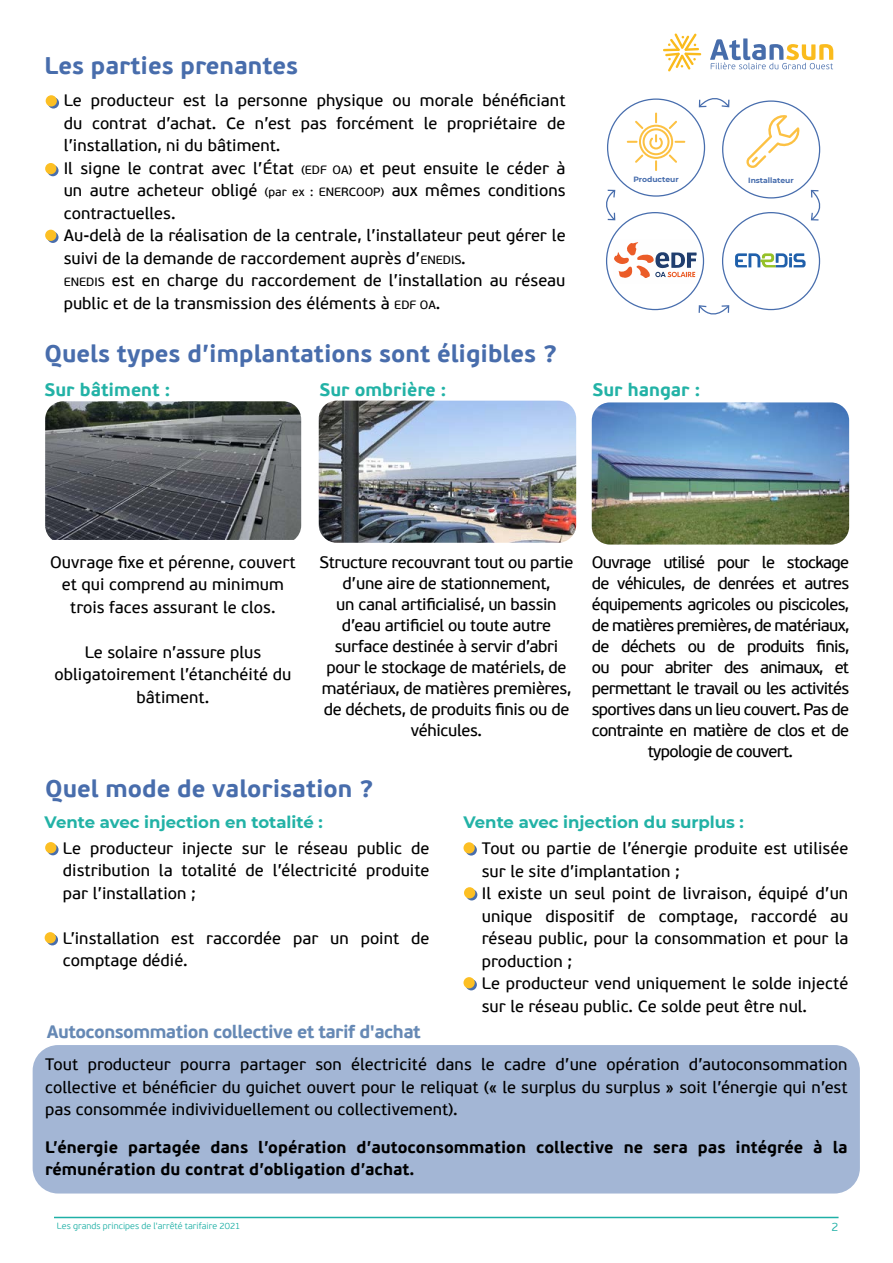
<style>
.page{position:relative;width:893px;height:1263px;background:#fff}
.page>*{position:absolute;margin:0;border:0;box-sizing:border-box;transform-origin:0 0}
.t1{font:700 24px "PF Beau Sans Pro";color:#486dac}
.t2{font:700 18px "PF Beau Sans Pro";letter-spacing:-.03em;color:#6689b5}
.t3{font:700 18px "PF Beau Sans Pro";color:#22b2a6}
.t4{font:16.5px/22.5px "PF Beau Sans Pro Bbook";color:#000}
.t5{font:16.5px/21px "PF Beau Sans Pro Bbook";letter-spacing:-.04em;color:#000;text-align:center}
.t6{font:16.5px/21px "PF Beau Sans Pro Bbook";letter-spacing:-.02em;color:#000;text-align:center}
.t7{font:700 16.5px/22.5px "PF Beau Sans Pro";color:#000}
.t8{font:700 16.5px "Montserrat";color:#22b2a6}
.t9{font:300 12px "PF Beau Sans Pro";color:#1fb0a6}
.t10{font:300 9px "PF Beau Sans Pro";color:#1fb0a6}
.t11{font:700 7.65px "Montserrat";color:#476dad}
.s1{font-size:12px}
</style>
<div class="page">
<hr style="left:54px;top:1217px;width:784px;height:1px;background:#1fb0a6">
<svg style="left:710px;top:38px;width:123px;height:31px"></svg>
<svg style="left:663px;top:34px;width:38px;height:37px"></svg>
<div style="left:33px;top:1045px;width:827px;height:148px;background:#a3b6d5;border-radius:26px"></div>
<img style="left:45px;top:401px;width:256px;height:139px">
<svg style="left:47px;top:844px;width:12px;height:11px"></svg>
<div style="left:45px;top:842px;width:11px;height:11px;background:#fcbf24;border-radius:50%"></div>
<svg style="left:47px;top:934px;width:11px;height:11px"></svg>
<div style="left:45px;top:932px;width:11px;height:11px;background:#fcbf24;border-radius:50%"></div>
<svg style="left:466px;top:844px;width:11px;height:11px"></svg>
<div style="left:463px;top:842px;width:12px;height:11px;background:#fcbf24;border-radius:50%"></div>
<svg style="left:466px;top:889px;width:11px;height:11px"></svg>
<div style="left:464px;top:887px;width:11px;height:11px;background:#fcbf24;border-radius:50%"></div>
<svg style="left:466px;top:979px;width:11px;height:11px"></svg>
<div style="left:463px;top:977px;width:12px;height:11px;background:#fcbf24;border-radius:50%"></div>
<img style="left:319px;top:401px;width:257px;height:142px">
<img style="left:592px;top:402px;width:257px;height:143px">
<svg style="left:746px;top:115px;width:54px;height:53px"></svg>
<svg style="left:627px;top:113px;width:58px;height:58px"></svg>
<svg style="left:698px;top:98px;width:32px;height:10px"></svg>
<svg style="left:810px;top:189px;width:11px;height:32px"></svg>
<svg style="left:606px;top:189px;width:10px;height:32px"></svg>
<svg style="left:698px;top:305px;width:32px;height:10px"></svg>
<svg style="left:735px;top:253px;width:71px;height:15px"></svg>
<svg style="left:614px;top:242px;width:83px;height:36px"></svg>
<svg style="left:48px;top:97px;width:11px;height:12px"></svg>
<div style="left:46px;top:95px;width:11px;height:12px;background:#fcbf24;border-radius:50%"></div>
<svg style="left:47px;top:165px;width:12px;height:11px"></svg>
<div style="left:45px;top:163px;width:11px;height:11px;background:#fcbf24;border-radius:50%"></div>
<svg style="left:47px;top:232px;width:12px;height:11px"></svg>
<div style="left:45px;top:230px;width:11px;height:11px;background:#fcbf24;border-radius:50%"></div>
<h1 class="t1" style="left:45px;top:51px;width:255px">Les parties prenantes</h1>
<p class="t4" style="left:64px;top:90px;width:503px">Le producteur est la personne physique ou morale bénéficiant du contrat d’achat. Ce n’est pas forcément le propriétaire de l’installation, ni du bâtiment.<br>Il signe le contrat avec l’État <span class="s1">(EDF OA)</span> et peut ensuite le céder à un autre acheteur obligé <span class="s1">(par ex : ENERCOOP)</span> aux mêmes conditions contractuelles.<br>Au-delà de la réalisation de la centrale, l’installateur peut gérer le suivi de la demande de raccordement auprès d’<span class="s1">ENEDIS</span>.<br><span class="s1">ENEDIS</span> est en charge du raccordement de l’installation au réseau public et de la transmission des éléments à <span class="s1">EDF OA</span>.</p>
<h1 class="t1" style="left:45px;top:339px;width:514px">Quels types d’implantations sont éligibles ?</h1>
<p class="t11" style="left:633px;top:174px;width:47px">Producteur</p>
<p class="t11" style="left:748px;top:175px;width:47px">Installateur</p>
<p class="t3" style="left:45px;top:378px;width:127px">Sur bâtiment :</p>
<p class="t3" style="left:320px;top:378px;width:128px">Sur ombrière :</p>
<p class="t3" style="left:593px;top:378px;width:109px">Sur hangar :</p>
<p class="t4" style="left:50px;top:551px;width:247px;text-align:center">Ouvrage fixe et pérenne, couvert et qui comprend au minimum trois faces assurant le clos.</p>
<p class="t4" style="left:55px;top:641px;width:238px;text-align:center">Le solaire n’assure plus obligatoirement l’étanchéité du bâtiment.</p>
<p class="t6" style="left:319px;top:552px;width:256px">Structure recouvrant tout ou partie d’une aire de stationnement,<br>un canal artificialisé, un bassin d’eau artificiel ou toute autre surface destinée à servir d’abri pour le stockage de matériels, de matériaux, de matières premières, de déchets, de produits finis ou de véhicules.</p>
<p class="t5" style="left:592px;top:552px;width:259px">Ouvrage utilisé pour le stockage de véhicules, de denrées et autres équipements agricoles ou piscicoles, de matières premières, de matériaux, de déchets ou de produits finis, ou pour abriter des animaux, et permettant le travail ou les activités sportives dans un lieu couvert. Pas de contrainte en matière de clos et de typologie de couvert.</p>
<h1 class="t1" style="left:45px;top:774px;width:330px">Quel mode de valorisation ?</h1>
<p class="t8" style="left:45px;top:810px;width:280px">Vente avec injection en totalité :</p>
<p class="t8" style="left:463px;top:810px;width:282px">Vente avec injection du surplus :</p>
<p class="t4" style="left:482px;top:838px;width:368px">Tout ou partie de l’énergie produite est utilisée sur le site d’implantation ;<br>Il existe un seul point de livraison, équipé d’un unique dispositif de comptage, raccordé au réseau public, pour la consommation et pour la production ;<br>Le producteur vend uniquement le solde injecté sur le réseau public. Ce solde peut être nul.</p>
<p class="t4" style="left:63px;top:837px;width:368px;text-align:justify">Le producteur injecte sur le réseau public de distribution la totalité de l’électricité produite par l’installation ;</p>
<p class="t4" style="left:63px;top:927px;width:368px">L’installation est raccordée par un point de comptage dédié.</p>
<p class="t2" style="left:47px;top:1021px;width:375px">Autoconsommation collective et tarif d'achat</p>
<p class="t4" style="left:45px;top:1054px;width:804px;text-align:justify">Tout producteur pourra partager son électricité dans le cadre d’une opération d’autoconsommation collective et bénéficier du guichet ouvert pour le reliquat (« le surplus du surplus » soit l’énergie qui n’est pas consommée indivividuellement ou collectivement).</p>
<p class="t7" style="left:45px;top:1136px;width:804px">L’énergie partagée dans l’opération d’autoconsommation collective ne sera pas intégrée à la rémunération du contrat d’obligation d’achat.</p>
<p class="t10" style="left:57px;top:1220px;width:185px">Les grands principes de l'arrêté tarifaire 2021</p>
<p class="t9" style="left:831px;top:1220px;width:8px">2</p>
</div>
